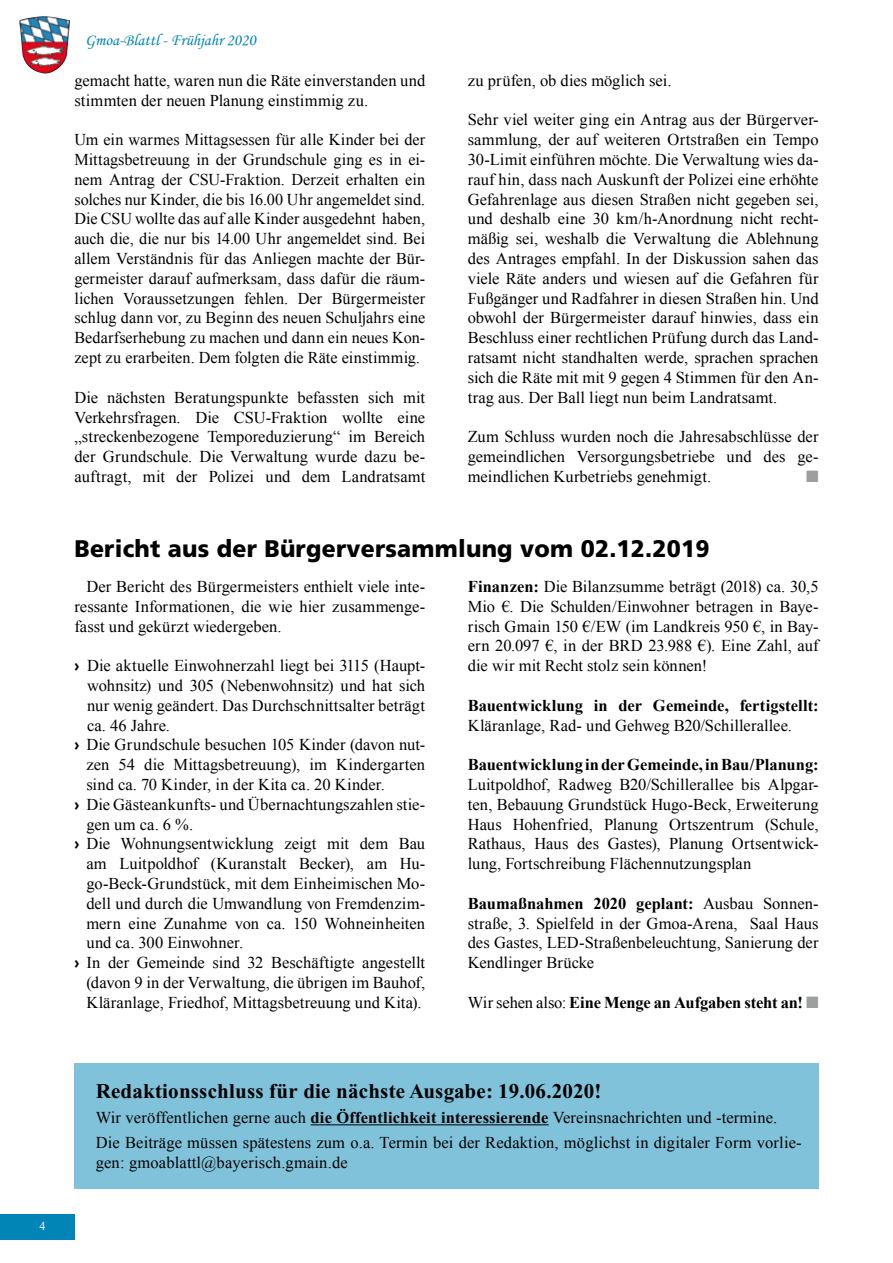
<style>
.page{position:relative;width:893px;height:1263px;background:#fff}
.page>*{position:absolute;margin:0;border:0;box-sizing:border-box;transform-origin:0 0}
.t1{font:900 24px "Frutiger";letter-spacing:.01em;color:#000;scale:.96 1}
.t2{font:700 21px "Times New Roman";letter-spacing:.01em;color:#000}
.t3{font:16.5px/19.8px "Times New Roman";letter-spacing:.005em;color:#000;text-align:justify}
.t4{font:700 16.5px "Times New Roman";letter-spacing:-.005em;color:#000}
.t5{font:16.5px "Monotype Corsiva";color:#0085b6}
.t6{font:16.5px "Zapf Dingbats ITC";color:#9c9e9f}
.t7{font:12px "Times New Roman";color:#fff}
.s1{font-family:"Avenir";font-weight:900}
.s2{font-weight:700}
.s3{font-weight:400}
.s4{color:#9c9e9f}
</style>
<div class="page">
<div style="left:0;top:1214px;width:74px;height:25px;background:#0085b6"></div>
<img style="left:19px;top:16px;width:51px;height:58px">
<div style="left:74px;top:1063px;width:745px;height:125px;background:#80c2da"></div>
<hr style="left:311px;top:1124px;width:238px;height:1px;background:#000">
<p class="t7" style="left:40px;top:1217px;width:7px">4</p>
<p class="t5" style="left:85px;top:30px;width:172px">Gmoa-Blattl - Frühjahr 2020</p>
<p class="t3" style="left:74px;top:70px;width:352px">gemacht hatte, waren nun die Räte einverstanden und stimmten der neuen Planung einstimmig zu.</p>
<p class="t3" style="left:74px;top:130px;width:352px">Um ein warmes Mittagsessen für alle Kinder bei der Mittagsbetreuung in der Grundschule ging es in ei&shy;nem Antrag der CSU-Fraktion. Derzeit erhalten ein solches nur Kinder, die bis 16.00 Uhr angemeldet sind.<br>Die CSU wollte das auf alle Kinder ausgedehnt haben, auch die, die nur bis 14.00 Uhr angemeldet sind. Bei allem Verständnis für das Anliegen machte der Bür&shy;germeister darauf aufmerksam, dass dafür die räum&shy;lichen Voraussetzungen fehlen. Der Bürgermeister schlug dann vor, zu Beginn des neuen Schuljahrs eine Bedarfserhebung zu machen und dann ein neues Kon&shy;zept zu erarbeiten. Dem folgten die Räte einstimmig.</p>
<p class="t3" style="left:74px;top:387px;width:352px">Die nächsten Beratungspunkte befassten sich mit Verkehrsfragen. Die CSU-Fraktion wollte eine „streckenbezogene Temporeduzierung“ im Bereich der Grundschule. Die Verwaltung wurde dazu be&shy;auftragt, mit der Polizei und dem Landratsamt</p>
<p class="t3" style="left:468px;top:70px;width:205px">zu prüfen, ob dies möglich sei.</p>
<p class="t3" style="left:468px;top:110px;width:352px">Sehr viel weiter ging ein Antrag aus der Bürgerver&shy;sammlung, der auf weiteren Ortstraßen ein Tempo 30-Limit einführen möchte. Die Verwaltung wies da&shy;rauf hin, dass nach Auskunft der Polizei eine erhöhte Gefahrenlage aus diesen Straßen nicht gegeben sei, und deshalb eine 30 km/h-Anordnung nicht recht&shy;mäßig sei, weshalb die Verwaltung die Ablehnung des Antrages empfahl. In der Diskussion sahen das viele Räte anders und wiesen auf die Gefahren für Fußgänger und Radfahrer in diesen Straßen hin. Und obwohl der Bürgermeister darauf hinwies, dass ein Beschluss einer rechtlichen Prüfung durch das Land&shy;ratsamt nicht standhalten werde, sprachen sprachen sich die Räte mit mit 9 gegen 4 Stimmen für den An&shy;trag aus. Der Ball liegt nun beim Landratsamt.</p>
<p class="t3" style="left:468px;top:427px;width:352px">Zum Schluss wurden noch die Jahresabschlüsse der gemeindlichen Versorgungsbetriebe und des ge&shy;meindlichen Kurbetriebs genehmigt.</p>
<p class="t6" style="left:806px;top:468px;width:14px">■</p>
<h1 class="t1" style="left:74px;top:534px;width:663px">Bericht aus der Bürgerversammlung vom 02.12.2019</h1>
<p class="t3" style="left:74px;top:576px;width:352px;text-indent:12px">Der Bericht des Bürgermeisters enthielt viele inte&shy;ressante Informationen, die wie hier zusammenge&shy;fasst und gekürzt wiedergeben.</p>
<p class="t3" style="left:74px;top:655px;width:352px"><span class="s1">›</span> Die aktuelle Einwohnerzahl liegt bei 3115 (Haupt-</p>
<p class="t3" style="left:87px;top:675px;width:340px">wohnsitz) und 305 (Nebenwohnsitz) und hat sich</p>
<p class="t3" style="left:87px;top:695px;width:340px">nur wenig geändert. Das Durchschnittsalter beträgt</p>
<p class="t3" style="left:87px;top:715px;width:84px">ca. 46 Jahre.</p>
<p class="t3" style="left:74px;top:735px;width:352px"><span class="s1">›</span> Die Grundschule besuchen 105 Kinder (davon nut-</p>
<p class="t3" style="left:86px;top:754px;width:340px">zen 54 die Mittagsbetreuung), im Kindergarten</p>
<p class="t3" style="left:86px;top:774px;width:300px">sind ca. 70 Kinder, in der Kita ca. 20 Kinder.</p>
<p class="t3" style="left:74px;top:794px;width:352px"><span class="s1">›</span> Die Gästeankunfts- und Übernachtungszahlen stie-</p>
<p class="t3" style="left:86px;top:814px;width:108px">gen um ca. 6 %.</p>
<p class="t3" style="left:74px;top:834px;width:352px"><span class="s1">›</span> Die Wohnungsentwicklung zeigt mit dem Bau</p>
<p class="t3" style="left:86px;top:853px;width:340px">am Luitpoldhof (Kuranstalt Becker), am Hu-</p>
<p class="t3" style="left:86px;top:873px;width:340px">go-Beck-Grundstück, mit dem Einheimischen Mo-</p>
<p class="t3" style="left:86px;top:893px;width:340px">dell und durch die Umwandlung von Fremdenzim-</p>
<p class="t3" style="left:86px;top:913px;width:340px">mern eine Zunahme von ca. 150 Wohneinheiten</p>
<p class="t3" style="left:86px;top:933px;width:158px">und ca. 300 Einwohner.</p>
<p class="t3" style="left:74px;top:952px;width:352px"><span class="s1">›</span> In der Gemeinde sind 32 Beschäftigte angestellt</p>
<p class="t3" style="left:86px;top:972px;width:340px">(davon 9 in der Verwaltung, die übrigen im Bauhof,</p>
<p class="t3" style="left:86px;top:992px;width:337px">Kläranlage, Friedhof, Mittagsbetreuung und Kita).</p>
<p class="t3" style="left:468px;top:576px;width:352px"><span class="s2">Finanzen:</span> Die Bilanzsumme beträgt (2018) ca. 30,5<br>Mio €. Die Schulden/Einwohner betragen in Baye&shy;risch Gmain 150 €/EW (im Landkreis 950 €, in Bay&shy;ern 20.097 €, in der BRD 23.988 €). Eine Zahl, auf die wir mit Recht stolz sein können!</p>
<p class="t4" style="left:468px;top:694px;width:352px">Bauentwicklung in der Gemeinde, fertigstellt:</p>
<p class="t3" style="left:468px;top:715px;width:326px">Kläranlage, Rad- und Gehweg B20/Schillerallee.</p>
<p class="t4" style="left:468px;top:753px;width:352px">Bauentwicklung in der Gemeinde, in Bau/Planung:</p>
<p class="t3" style="left:468px;top:774px;width:352px">Luitpoldhof, Radweg B20/Schillerallee bis Alpgar&shy;ten, Bebauung Grundstück Hugo-Beck, Erweiterung Haus Hohenfried, Planung Ortszentrum (Schule, Rathaus, Haus des Gastes), Planung Ortsentwick&shy;lung, Fortschreibung Flächennutzungsplan</p>
<p class="t3" style="left:468px;top:893px;width:352px"><span class="s2">Baumaßnahmen 2020 geplant:</span> Ausbau Sonnen&shy;straße, 3. Spielfeld in der Gmoa-Arena, Saal Haus des Gastes, LED-Straßenbeleuchtung, Sanierung der Kendlinger Brücke</p>
<p class="t4" style="left:468px;top:991px;width:352px"><span class="s3">Wir sehen also:</span> Eine Menge an Aufgaben steht an! <span class="s4">■</span></p>
<p class="t2" style="left:96px;top:1079px;width:507px">Redaktionsschluss für die nächste Ausgabe: 19.06.2020!</p>
<p class="t3" style="left:96px;top:1105px;width:707px;line-height:25.2px">Wir veröffentlichen gerne auch <span class="s2">die Öffentlichkeit interessierende</span> Vereinsnachrichten und -termine.<br>Die Beiträge müssen spätestens zum o.a. Termin bei der Redaktion, möglichst in digitaler Form vorlie-</p>
<p class="t3" style="left:96px;top:1152px;width:254px">gen: gmoablattl@bayerisch.gmain.de</p>
</div>
